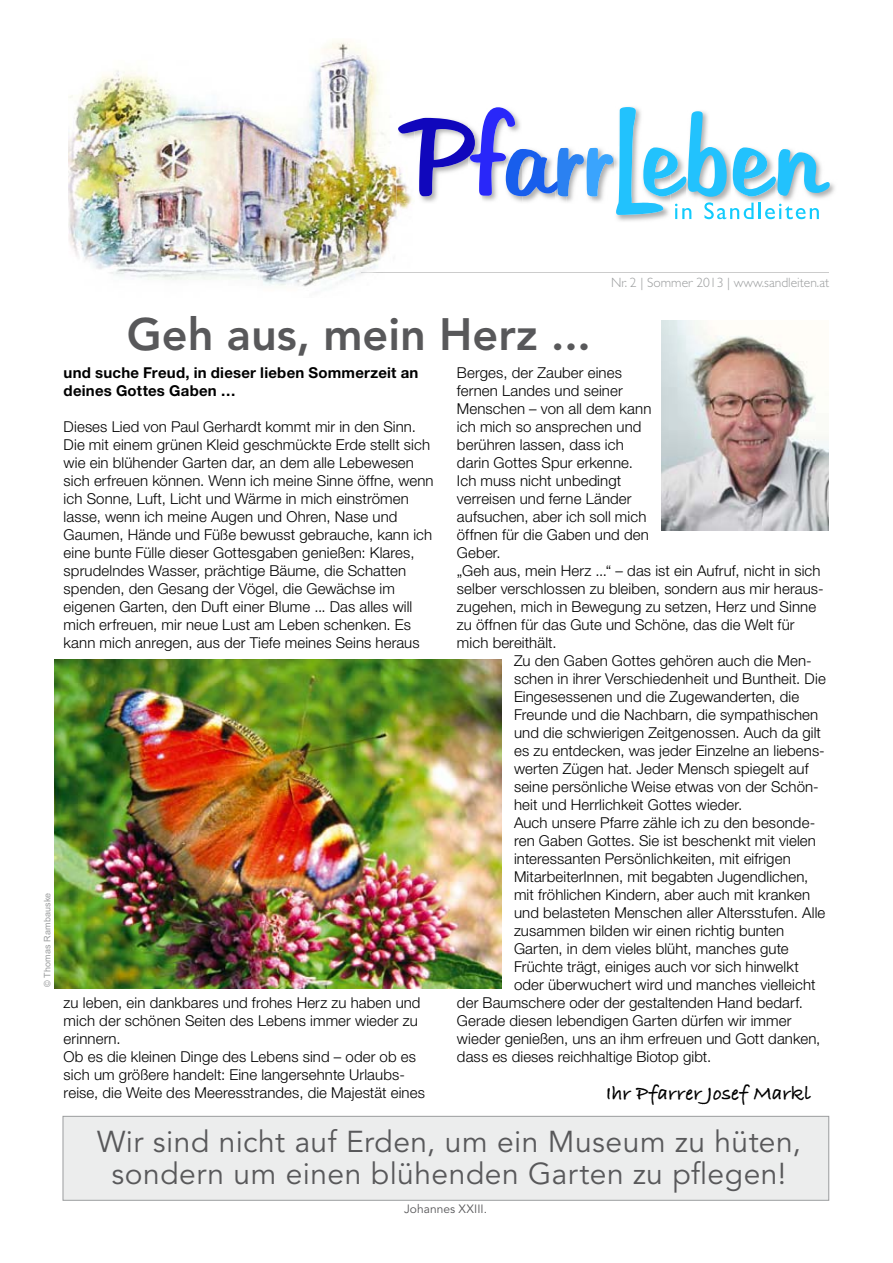
<style>
.page{position:relative;width:893px;height:1263px;background:#fff}
.page>*{position:absolute;margin:0;border:0;box-sizing:border-box;transform-origin:0 0}
.t1{font:800 45px "Avenir";color:#58585a}
.t2{font:30px/31.5px "Avenir";letter-spacing:.02em;color:#58585a;text-align:center}
.t3{font:21px "Bradley Hand ITCTT Bold";color:#000}
.t4{font:300 15px/18px "Helvetica Neue";letter-spacing:.01em;color:#000}
.t5{font:700 15px/18px "Helvetica Neue";letter-spacing:.015em;color:#000}
.t6{font:300 13.5px "Gill Sans";color:#9b9d9e}
.t7{font:12px "Avenir";letter-spacing:.005em;color:#58585a}
.t8{font:9px "Arial";letter-spacing:.02em;color:#9b9d9e}
</style>
<div class="page">
<hr style="left:361px;top:272px;width:468px;height:1px;background:#ccc">
<img style="left:68px;top:41px;width:330px;height:248px">
<img style="left:361px;top:272px;width:37px;height:1px">
<div style="left:63px;top:1116px;width:766px;height:84px;background:#eceded"></div>
<div style="left:63px;top:1116px;width:766px;height:84px;border:1px solid #9b9d9e"></div>
<img style="left:396px;top:116px;width:2px;height:88px">
<img style="left:830px;top:183px;width:5px;height:12px">
<svg style="left:398px;top:107px;width:432px;height:112px"></svg>
<img style="left:662px;top:320px;width:167px;height:210px">
<img style="left:54px;top:659px;width:447px;height:329px">
<p class="t8" style="left:44px;top:987px;width:96px;rotate:-90deg">© Thomas Rambauske</p>
<h1 class="t1" style="left:127px;top:316px;width:466px">Geh aus, mein Herz ...</h1>
<p class="t6" style="left:611px;top:278px;width:219px">Nr. 2 | Sommer 2013 | www.sandleiten.at</p>
<p class="t5" style="left:64px;top:365px;width:356px">und suche Freud, in dieser lieben Sommerzeit an deines Gottes Gaben …</p>
<p class="t4" style="left:64px;top:419px;width:371px">Dieses Lied von Paul Gerhardt kommt mir in den Sinn.<br>Die mit einem grünen Kleid geschmückte Erde stellt sich wie ein blühender Garten dar, an dem alle Lebewesen sich erfreuen können. Wenn ich meine Sinne öffne, wenn ich Sonne, Luft, Licht und Wärme in mich einströmen lasse, wenn ich meine Augen und Ohren, Nase und Gaumen, Hände und Füße bewusst gebrauche, kann ich eine bunte Fülle dieser Gottesgaben genießen: Klares, sprudelndes Wasser, prächtige Bäume, die Schatten spenden, den Gesang der Vögel, die Gewächse im eigenen Garten, den Duft einer Blume ... Das alles will mich erfreuen, mir neue Lust am Leben schenken. Es kann mich anregen, aus der Tiefe meines Seins heraus</p>
<p class="t4" style="left:64px;top:995px;width:363px">zu leben, ein dankbares und frohes Herz zu haben und mich der schönen Seiten des Lebens immer wieder zu erinnern.<br>Ob es die kleinen Dinge des Lebens sind – oder ob es sich um größere handelt: Eine langersehnte Urlaubs&shy;reise, die Weite des Meeresstrandes, die Majestät eines</p>
<p class="t4" style="left:457px;top:365px;width:368px">Berges, der Zauber eines<br>fernen Landes und seiner<br>Menschen – von all dem kann<br>ich mich so ansprechen und<br>berühren lassen, dass ich<br>darin Gottes Spur erkenne.<br>Ich muss nicht unbedingt<br>verreisen und ferne Länder<br>aufsuchen, aber ich soll mich<br>öffnen für die Gaben und den<br>Geber.<br>„Geh aus, mein Herz ...“ – das ist ein Aufruf, nicht in sich selber verschlossen zu bleiben, sondern aus mir heraus&shy;zugehen, mich in Bewegung zu setzen, Herz und Sinne zu öffnen für das Gute und Schöne, das die Welt für mich bereithält.</p>
<p class="t4" style="left:514px;top:653px;width:299px">Zu den Gaben Gottes gehören auch die Men-</p>
<p class="t4" style="left:514px;top:671px;width:313px">schen in ihrer Verschiedenheit und Buntheit. Die</p>
<p class="t4" style="left:514px;top:689px;width:287px">Eingesessenen und die Zugewanderten, die</p>
<p class="t4" style="left:514px;top:707px;width:306px">Freunde und die Nachbarn, die sympathischen</p>
<p class="t4" style="left:514px;top:725px;width:308px">und die schwierigen Zeitgenossen. Auch da gilt</p>
<p class="t4" style="left:514px;top:743px;width:312px">es zu entdecken, was jeder Einzelne an liebens-</p>
<p class="t4" style="left:514px;top:761px;width:296px">werten Zügen hat. Jeder Mensch spiegelt auf</p>
<p class="t4" style="left:514px;top:779px;width:306px">seine persönliche Weise etwas von der Schön-</p>
<p class="t4" style="left:514px;top:797px;width:230px">heit und Herrlichkeit Gottes wieder.</p>
<p class="t4" style="left:514px;top:815px;width:303px">Auch unsere Pfarre zähle ich zu den besonde-</p>
<p class="t4" style="left:514px;top:833px;width:303px">ren Gaben Gottes. Sie ist beschenkt mit vielen</p>
<p class="t4" style="left:514px;top:851px;width:278px">interessanten Persönlichkeiten, mit eifrigen</p>
<p class="t4" style="left:514px;top:869px;width:296px">MitarbeiterInnen, mit begabten Jugendlichen,</p>
<p class="t4" style="left:514px;top:887px;width:298px">mit fröhlichen Kindern, aber auch mit kranken</p>
<p class="t4" style="left:514px;top:905px;width:313px">und belasteten Menschen aller Altersstufen. Alle</p>
<p class="t4" style="left:514px;top:923px;width:272px">zusammen bilden wir einen richtig bunten</p>
<p class="t4" style="left:514px;top:941px;width:276px">Garten, in dem vieles blüht, manches gute</p>
<p class="t4" style="left:514px;top:959px;width:286px">Früchte trägt, einiges auch vor sich hinwelkt</p>
<p class="t4" style="left:514px;top:977px;width:303px">oder überwuchert wird und manches vielleicht</p>
<p class="t4" style="left:457px;top:995px;width:347px">der Baumschere oder der gestaltenden Hand bedarf.</p>
<p class="t4" style="left:457px;top:1013px;width:336px">Gerade diesen lebendigen Garten dürfen wir immer</p>
<p class="t4" style="left:457px;top:1031px;width:365px">wieder genießen, uns an ihm erfreuen und Gott danken,</p>
<p class="t4" style="left:457px;top:1049px;width:256px">dass es dieses reichhaltige Biotop gibt.</p>
<h3 class="t3" style="left:606px;top:1079px;width:207px">Ihr Pfarrer Josef Markl</h3>
<h2 class="t2" style="left:97px;top:1129px;width:705px">Wir sind nicht auf Erden, um ein Museum zu hüten, sondern um einen blühenden Garten zu pflegen!</h2>
<p class="t7" style="left:404px;top:1204px;width:84px">Johannes XXIII.</p>
</div>
